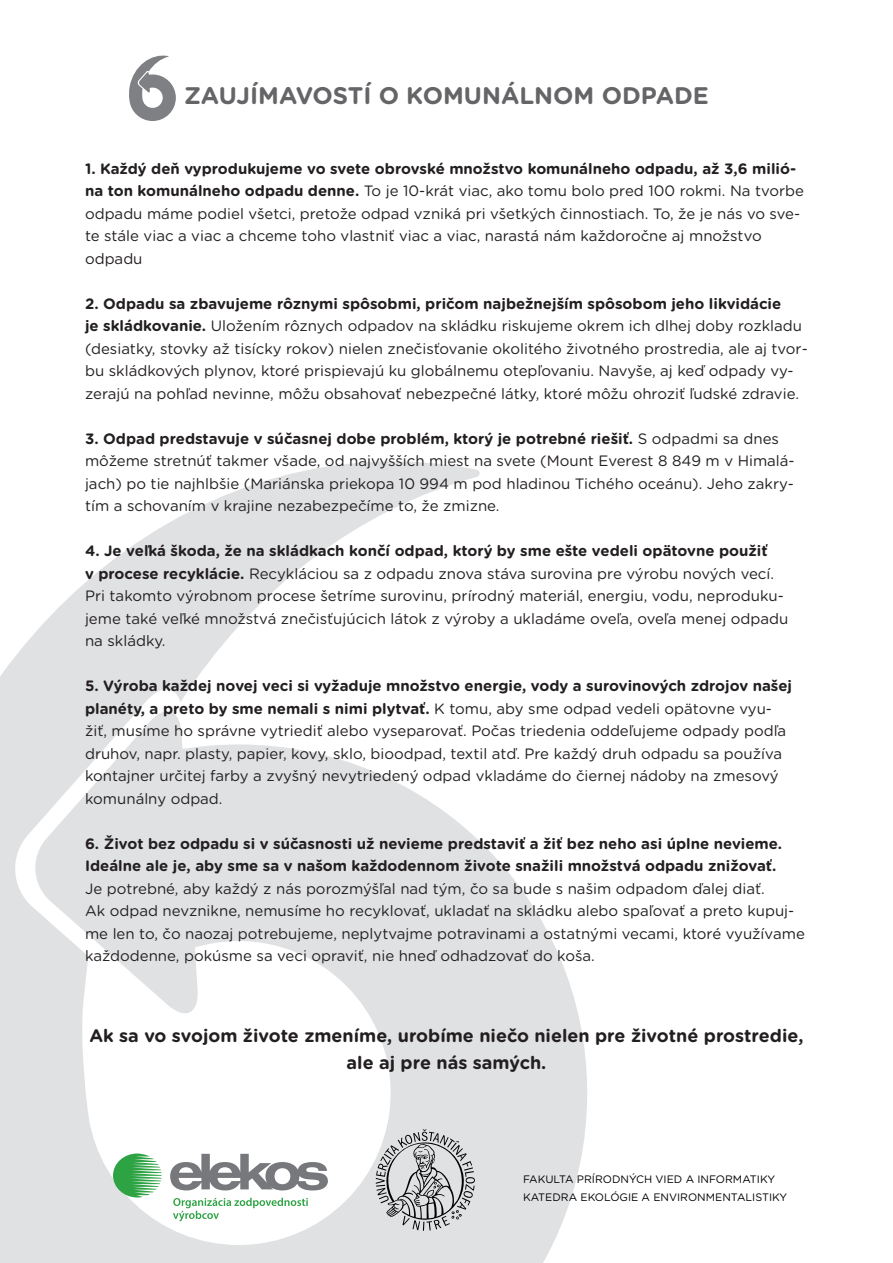
<style>
.page{position:relative;width:893px;height:1263px;background:#fff}
.page>*{position:absolute;margin:0;border:0;box-sizing:border-box;transform-origin:0 0}
.Nadpis{font:700 24px "Gotham Rounded";color:#656568}
.t1{font:700 18px "Gotham Rounded";color:#231f20}
.t2{font:15px/22.5px "Gotham Rounded";color:#231f20}
.t3{font:10.8px/17.5px "Gotham Rounded";color:#000}
.s1{font-weight:700}
</style>
<div class="page">
<svg style="left:0;top:461px;width:587px;height:802px;fill:#e0e1e3"></svg>
<svg style="left:376px;top:1129px;width:99px;height:102px;background:#b9babb"></svg>
<svg style="left:113px;top:1153px;width:49px;height:44px"></svg>
<svg style="left:170px;top:1154px;width:158px;height:36px"></svg>
<svg style="left:173px;top:1198px;width:135px;height:23px"></svg>
<svg style="left:129px;top:55px;width:47px;height:66px"></svg>
<p class="Nadpis" style="left:184px;top:78px;width:526px">ZAUJÍMAVOSTÍ O KOMUNÁLNOM ODPADE</p>
<p class="t2" style="left:85px;top:156px;width:720px"><span class="s1">1. Každý deň vyprodukujeme vo svete obrovské množstvo komunálneho odpadu, až 3,6 milió&shy;na ton komunálneho odpadu denne.</span> To je 10-krát viac, ako tomu bolo pred 100 rokmi. Na tvorbe odpadu máme podiel všetci, pretože odpad vzniká pri všetkých činnostiach. To, že je nás vo sve&shy;te stále viac a viac a chceme toho vlastniť viac a viac, narastá nám každoročne aj množstvo odpadu</p>
<p class="t2" style="left:85px;top:291px;width:724px"><span class="s1">2. Odpadu sa zbavujeme rôznymi spôsobmi, pričom najbežnejším spôsobom jeho likvidácie<br>je skládkovanie.</span> Uložením rôznych odpadov na skládku riskujeme okrem ich dlhej doby rozkladu (desiatky, stovky až tisícky rokov) nielen znečisťovanie okolitého životného prostredia, ale aj tvor&shy;bu skládkových plynov, ktoré prispievajú ku globálnemu otepľovaniu. Navyše, aj keď odpady vy&shy;zerajú na pohľad nevinne, môžu obsahovať nebezpečné látky, ktoré môžu ohroziť ľudské zdravie.</p>
<p class="t2" style="left:85px;top:426px;width:711px"><span class="s1">3. Odpad predstavuje v súčasnej dobe problém, ktorý je potrebné riešiť.</span> S odpadmi sa dnes môžeme stretnúť takmer všade, od najvyšších miest na svete (Mount Everest 8 849 m v Himalá&shy;jach) po tie najhlbšie (Mariánska priekopa 10 994 m pod hladinou Tichého oceánu). Jeho zakry&shy;tím a schovaním v krajine nezabezpečíme to, že zmizne.</p>
<p class="t2" style="left:85px;top:539px;width:705px"><span class="s1">4. Je veľká škoda, že na skládkach končí odpad, ktorý by sme ešte vedeli opätovne použiť<br>v procese recyklácie.</span> Recykláciou sa z odpadu znova stáva surovina pre výrobu nových vecí.<br>Pri takomto výrobnom procese šetríme surovinu, prírodný materiál, energiu, vodu, neproduku&shy;jeme také veľké množstvá znečisťujúcich látok z výroby a ukladáme oveľa, oveľa menej odpadu na skládky.</p>
<p class="t2" style="left:85px;top:674px;width:709px"><span class="s1">5. Výroba každej novej veci si vyžaduje množstvo energie, vody a surovinových zdrojov našej planéty, a preto by sme nemali s nimi plytvať.</span> K tomu, aby sme odpad vedeli opätovne vyu&shy;žiť, musíme ho správne vytriediť alebo vyseparovať. Počas triedenia oddeľujeme odpady podľa druhov, napr. plasty, papier, kovy, sklo, bioodpad, textil atď. Pre každý druh odpadu sa používa kontajner určitej farby a zvyšný nevytriedený odpad vkladáme do čiernej nádoby na zmesový komunálny odpad.</p>
<p class="t2" style="left:85px;top:831px;width:721px"><span class="s1">6. Život bez odpadu si v súčasnosti už nevieme predstaviť a žiť bez neho asi úplne nevieme.<br>Ideálne ale je, aby sme sa v našom každodennom živote snažili množstvá odpadu znižovať.<br></span>Je potrebné, aby každý z nás porozmýšľal nad tým, čo sa bude s našim odpadom ďalej diať.<br>Ak odpad nevznikne, nemusíme ho recyklovať, ukladať na skládku alebo spaľovať a preto kupuj&shy;me len to, čo naozaj potrebujeme, neplytvajme potravinami a ostatnými vecami, ktoré využívame každodenne, pokúsme sa veci opraviť, nie hneď odhadzovať do koša.</p>
<p class="t1" style="left:90px;top:1022px;width:715px">Ak sa vo svojom živote zmeníme, urobíme niečo nielen pre životné prostredie,</p>
<p class="t1" style="left:347px;top:1049px;width:201px">ale aj pre nás samých.</p>
<p class="t3" style="left:523px;top:1170px;width:266px">FAKULTA PRÍRODNÝCH VIED A INFORMATIKY<br>KATEDRA EKOLÓGIE A ENVIRONMENTALISTIKY</p>
</div>
